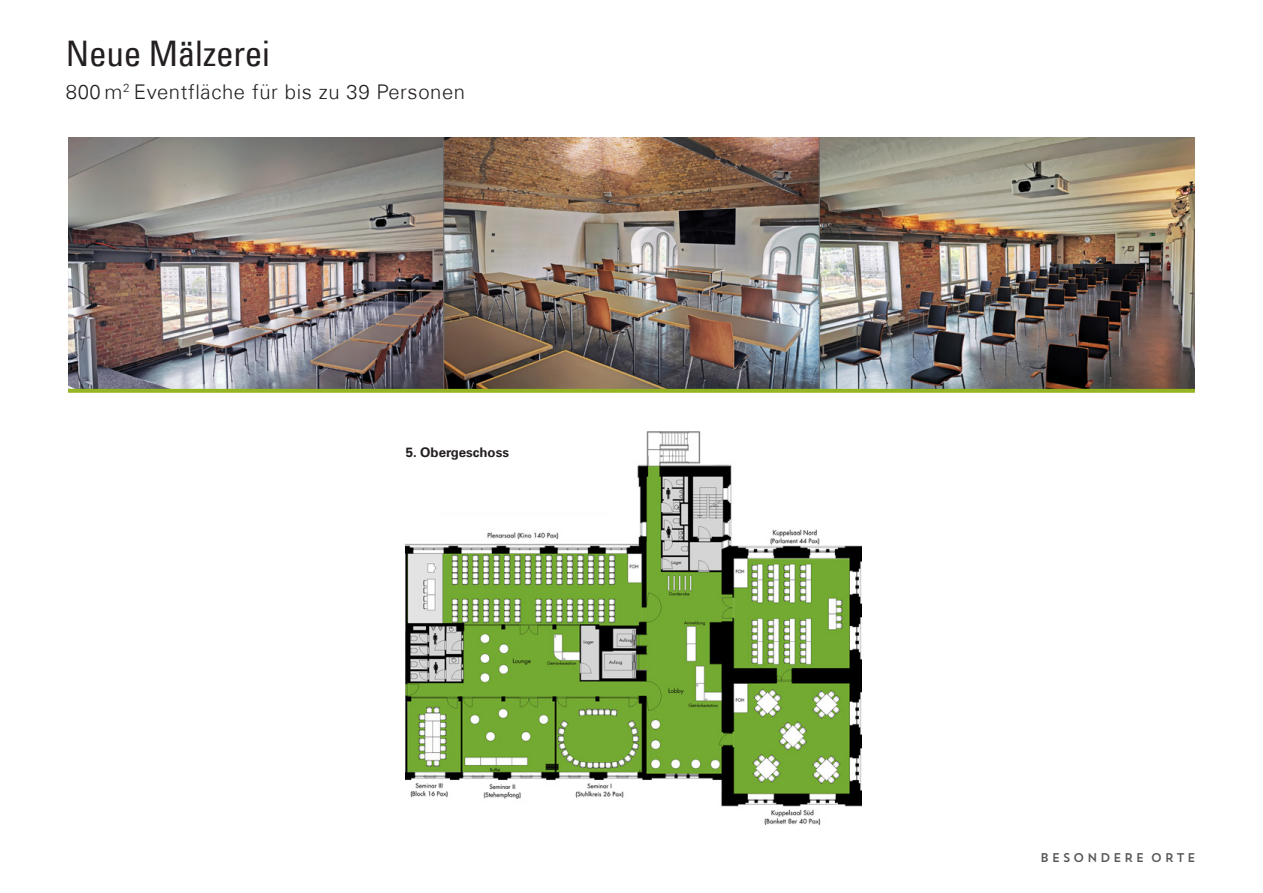
<style>
.page{position:relative;width:1263px;height:893px;background:#fff}
.page>*{position:absolute;margin:0;border:0;box-sizing:border-box;transform-origin:0 0}
.t1{font:condensed 35.25px "Univers Com 57";letter-spacing:-.01em;color:#231f20}
.t2{font:300 20.25px "Univers Com 45";letter-spacing:.03em;color:#231f20}
.t3{font:700 13.35px "Univers Com 65";color:#231f20}
.t4{font:12.6px "Trend Sans One";letter-spacing:.2em;color:#575756;scale:.95 1}
</style>
<div class="page">
<img style="left:68px;top:137px;width:375px;height:252px">
<img style="left:820px;top:137px;width:375px;height:252px">
<img style="left:444px;top:137px;width:375px;height:252px">
<hr style="left:443px;top:137px;width:1px;height:255px;background:#706f6f">
<hr style="left:819px;top:137px;width:1px;height:255px;background:#706f6f">
<svg style="left:68px;top:389px;width:1127px;height:4px;background:#9bb92f"></svg>
<img style="left:405px;top:432px;width:457px;height:393px">
<div style="left:433px;top:496px;width:183px;height:15px;background:#fff"></div>
<h1 class="t1" style="left:66px;top:31px;width:206px">Neue Mälzerei</h1>
<p class="t2" style="left:66px;top:79px;width:401px">800 m<sup>2</sup> Eventfläche für bis zu 39 Personen</p>
<p class="t3" style="left:406px;top:444px;width:105px">5. Obergeschoss</p>
<p class="t4" style="left:1040px;top:850px;width:165px">BESONdERE ORTE</p>
</div>
